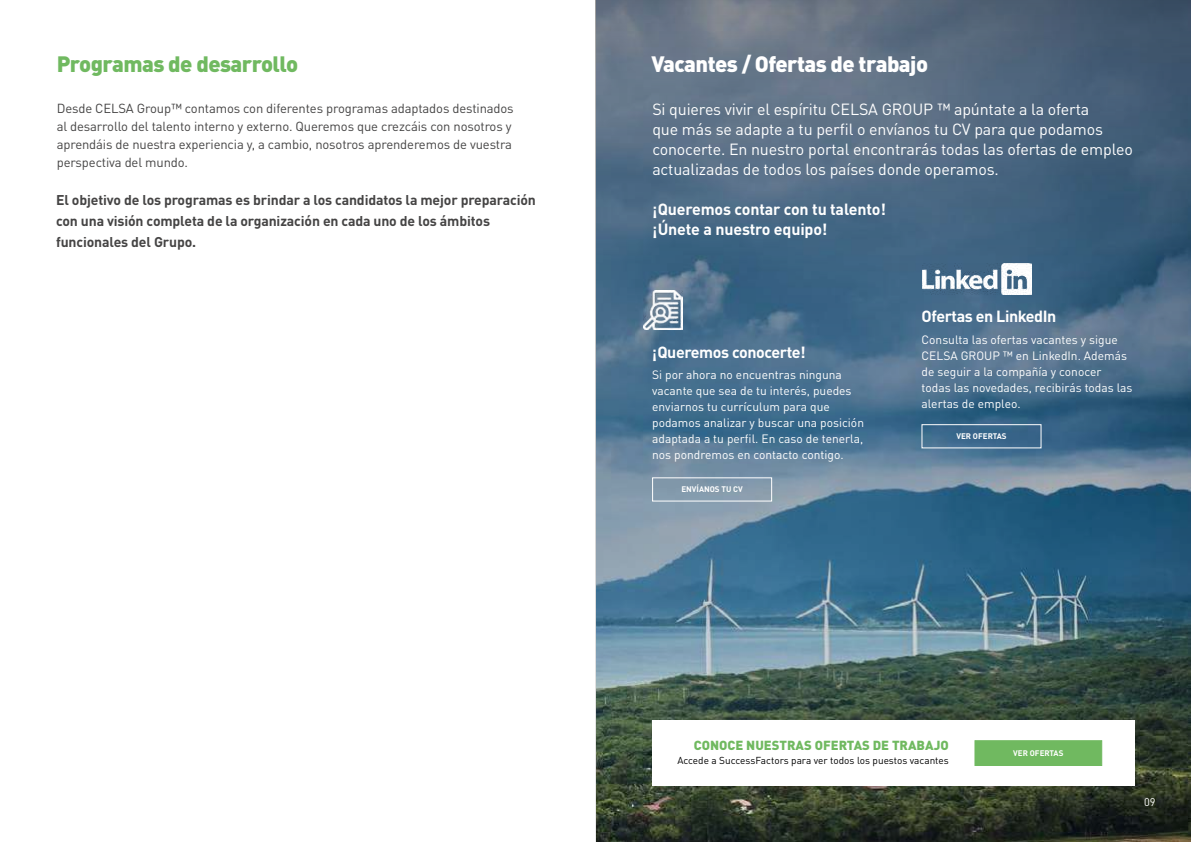
<style>
.page{position:relative;width:1191px;height:842px;background:#fff}
.page>*{position:absolute;margin:0;border:0;box-sizing:border-box;transform-origin:0 0}
.t1{font:900 22px "DIN Pro";letter-spacing:-.025em;color:#fff}
.t2{font:900 22px "DIN Pro";letter-spacing:-.025em;color:#70b960}
.t3{font:16px/20px "DIN Pro";letter-spacing:-.01em;color:#fff}
.t4{font:700 16px/20px "DIN Pro";letter-spacing:-.025em;color:#fff}
.t5{font:700 14px/21px "DIN Pro";letter-spacing:-.01em;color:#454444}
.t6{font:13px/18px "DIN Pro";letter-spacing:-.01em;color:#454444}
.t7{font:900 13px "DIN Pro";color:#70b960}
.t8{font:12px/16px "DIN Pro";color:#fff}
.t9{font:11px "DIN Pro";color:#fff}
.t10{font:10px "DIN Pro";color:#000}
.t11{font:700 8px "DIN Pro";color:#fff}
</style>
<div class="page">
<svg style="left:595px;top:0;width:595px;height:842px;background:#4a687c"></svg>
<div style="left:921px;top:424px;width:120px;height:24px;border:1px solid #fff"></div>
<img style="left:922px;top:264px;width:109px;height:31px">
<div style="left:652px;top:477px;width:120px;height:24px;border:1px solid #fff"></div>
<img style="left:643px;top:291px;width:39px;height:38px">
<div style="left:652px;top:720px;width:482px;height:65px;background:#fff"></div>
<div style="left:974px;top:740px;width:128px;height:26px;background:#70b960;border:1px solid #70b960"></div>
<h1 class="t2" style="left:57px;top:45px;width:243px">Programas de desarrollo</h1>
<p class="t6" style="left:57px;top:98px;width:458px">Desde CELSA Group™ contamos con diferentes programas adaptados destinados al desarrollo del talento interno y externo. Queremos que crezcáis con nosotros y aprendáis de nuestra experiencia y, a cambio, nosotros aprenderemos de vuestra perspectiva del mundo.</p>
<p class="t5" style="left:56px;top:188px;width:481px">El objetivo de los programas es brindar a los candidatos la mejor preparación con una visión completa de la organización en cada uno de los ámbitos funcionales del Grupo.</p>
<h1 class="t1" style="left:651px;top:45px;width:278px">Vacantes / Ofertas de trabajo</h1>
<p class="t3" style="left:652px;top:98px;width:482px">Si quieres vivir el espíritu CELSA GROUP ™ apúntate a la oferta<br>que más se adapte a tu perfil o envíanos tu CV para que podamos conocerte. En nuestro portal encontrarás todas las ofertas de empleo actualizadas de todos los países donde operamos.</p>
<h2 class="t4" style="left:652px;top:197px;width:235px">¡Queremos contar con tu talento! ¡Únete a nuestro equipo!</h2>
<h2 class="t4" style="left:652px;top:340px;width:155px">¡Queremos conocerte!</h2>
<p class="t8" style="left:652px;top:366px;width:213px">Si por ahora no encuentras ninguna vacante que sea de tu interés, puedes enviarnos tu currículum para que podamos analizar y buscar una posición adaptada a tu perfil. En caso de tenerla, nos pondremos en contacto contigo.</p>
<p class="t11" style="left:681px;top:483px;width:63px">ENVÍANOS TU CV</p>
<h2 class="t4" style="left:921px;top:304px;width:136px">Ofertas en LinkedIn</h2>
<p class="t8" style="left:921px;top:330px;width:212px">Consulta las ofertas vacantes y sigue<br>CELSA GROUP ™ en LinkedIn. Además de seguir a la compañía y conocer todas las novedades, recibirás todas las alertas de empleo.</p>
<p class="t11" style="left:956px;top:429px;width:52px">VER OFERTAS</p>
<p class="t7" style="left:693px;top:735px;width:257px">CONOCE NUESTRAS OFERTAS DE TRABAJO</p>
<p class="t10" style="left:677px;top:753px;width:273px">Accede a SuccessFactors para ver todos los puestos vacantes</p>
<p class="t11" style="left:1013px;top:746px;width:52px">VER OFERTAS</p>
<p class="t9" style="left:1144px;top:794px;width:13px">09</p>
</div>
